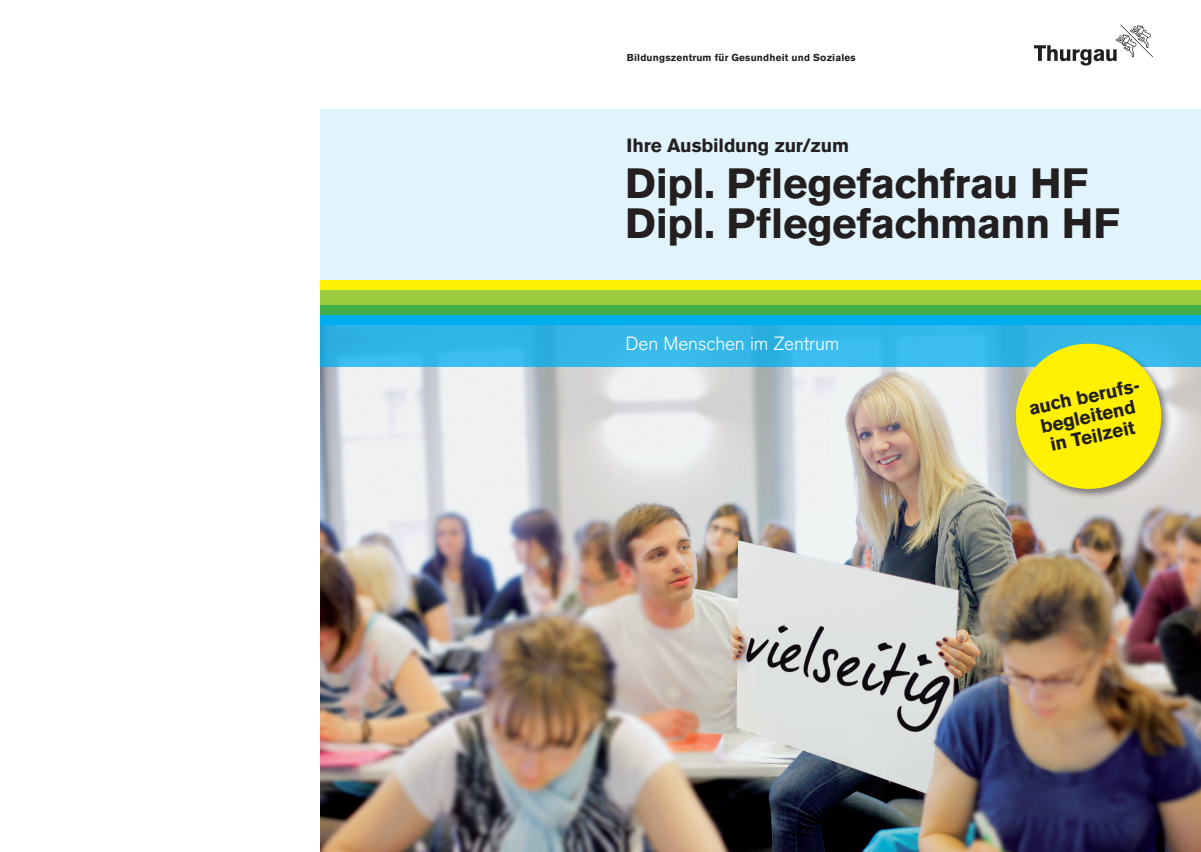
<style>
.page{position:relative;width:1201px;height:852px;background:#fff}
.page>*{position:absolute;margin:0;border:0;box-sizing:border-box;transform-origin:0 0}
.t1{font:700 42px/40px "Akzidenz Grotesk BE";letter-spacing:-.01em;color:#231f20}
.t2{font:700 19px/20px "Akzidenz Grotesk BE";letter-spacing:-.005em;color:#231f20;text-align:center}
.t3{font:300 19px "Akzidenz Grotesk BE";letter-spacing:-.005em;color:#fff}
.t4{font:700 10px "Akzidenz Grotesk BE";letter-spacing:.02em;color:#231f20}
</style>
<div class="page">
<img style="left:320px;top:366px;width:880px;height:486px">
<div style="left:320px;top:110px;width:880px;height:170px;background:#e1f4fc"></div>
<svg style="left:1033px;top:25px;width:119px;height:41px"></svg>
<div style="left:320px;top:325px;width:880px;height:41px;background:#34b7e7"></div>
<div style="left:320px;top:280px;width:880px;height:10px;background:#fff101"></div>
<div style="left:320px;top:290px;width:880px;height:21px;background:#99ca3b"></div>
<div style="left:320px;top:315px;width:880px;height:10px;background:#00aeef"></div>
<div style="left:320px;top:305px;width:880px;height:10px;background:#40ae49"></div>
<div style="left:1013px;top:341px;width:158px;height:158px;background:#231f20;opacity:.5"></div>
<svg style="left:1008px;top:337px;width:159px;height:159px;background:#d7de46"></svg>
<svg style="left:1194px;top:846px;width:7px;height:6px"></svg>
<p class="t4" style="left:626px;top:52px;width:230px">Bildungszentrum für Gesundheit und Soziales</p>
<p class="t2" style="left:626px;top:136px;width:224px">Ihre Ausbildung zur/zum</p>
<h1 class="t1" style="left:625px;top:164px;width:496px">Dipl. Pflegefachfrau HF<br>Dipl. Pflegefachmann HF</h1>
<p class="t3" style="left:625px;top:333px;width:215px">Den Menschen im Zentrum</p>
<p class="t2" style="left:1026px;top:399px;width:117px;rotate:-12deg">auch berufs&shy;begleitend in Teilzeit</p>
</div>
